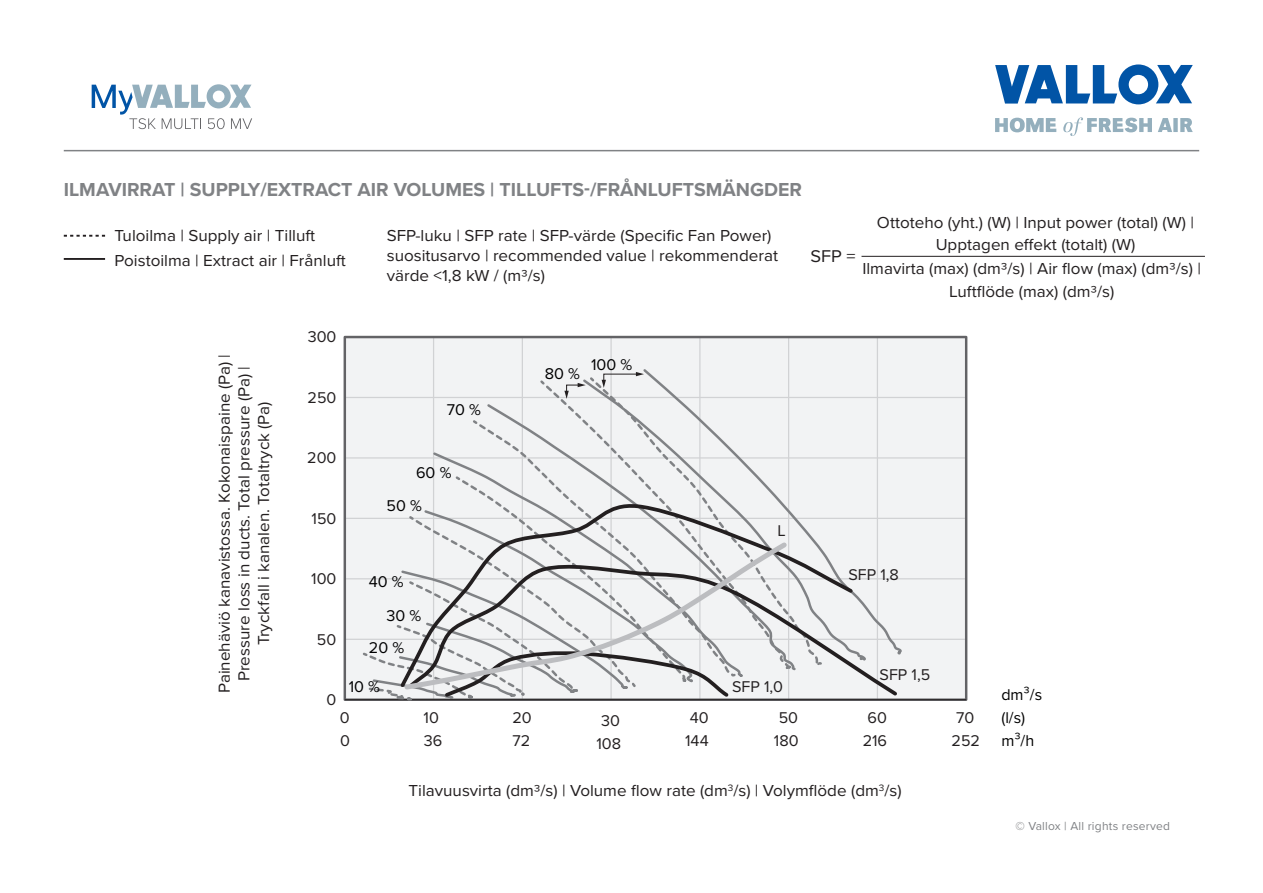
<style>
.page{position:relative;width:1263px;height:893px;background:#fff}
.page>*{position:absolute;margin:0;border:0;box-sizing:border-box;transform-origin:0 0}
.Otsikko_2{font:700 19.5px "Proxima Nova";color:#808285}
.TUOTEOSIO-KÄYRÄSTÖTEKSTIT{font:17.7px "Proxima Nova";color:#231f20}
.TUOTEOSIO-KÄYRÄSTÖTEKSTIT-2{font:16.5px/19.8px "Proxima Nova";color:#231f20;text-align:center}
.t1{font:16.2px "Proxima Nova";color:#231f20}
.t2{font:16.2px/33.9px "Proxima Nova";color:#000001}
.kuvateksti_harmaa{font:12px "Proxima Nova";letter-spacing:.02em;color:#808285}
</style>
<div class="page">
<svg style="left:995px;top:64px;width:198px;height:40px"></svg>
<svg style="left:995px;top:117px;width:198px;height:19px"></svg>
<hr style="left:64px;top:150px;width:1135px;height:1px;background:#808285">
<svg style="left:64px;top:235px;width:41px;height:2px"></svg>
<hr style="left:64px;top:258px;width:41px;height:2px;background:#231f20">
<hr style="left:861px;top:256px;width:344px;height:1px;background:#231f20">
<div style="left:345px;top:337px;width:621px;height:362px;background:#f2f3f4"></div>
<hr style="left:345px;top:639px;width:621px;height:1px;background:#d1d2d4">
<hr style="left:345px;top:578px;width:621px;height:1px;background:#d1d2d4">
<hr style="left:345px;top:518px;width:621px;height:1px;background:#d1d2d4">
<hr style="left:345px;top:457px;width:621px;height:2px;background:#d1d2d4">
<hr style="left:345px;top:397px;width:621px;height:1px;background:#d1d2d4">
<hr style="left:433px;top:337px;width:1px;height:363px;background:#d1d2d4">
<hr style="left:522px;top:337px;width:1px;height:363px;background:#d1d2d4">
<hr style="left:610px;top:337px;width:2px;height:363px;background:#d1d2d4">
<hr style="left:699px;top:337px;width:1px;height:363px;background:#d1d2d4">
<hr style="left:788px;top:337px;width:1px;height:363px;background:#d1d2d4">
<hr style="left:877px;top:337px;width:1px;height:363px;background:#d1d2d4">
<hr style="left:345px;top:699px;width:621px;height:1px;background:#231f20">
<svg style="left:473px;top:420px;width:4px;height:4px"></svg>
<svg style="left:485px;top:404px;width:57px;height:99px"></svg>
<svg style="left:542px;top:385px;width:39px;height:118px"></svg>
<svg style="left:540px;top:380px;width:7px;height:7px"></svg>
<svg style="left:591px;top:379px;width:50px;height:124px"></svg>
<svg style="left:641px;top:367px;width:262px;height:288px"></svg>
<svg style="left:424px;top:503px;width:432px;height:56px"></svg>
<svg style="left:737px;top:559px;width:163px;height:140px"></svg>
<svg style="left:361px;top:514px;width:376px;height:187px"></svg>
<svg style="left:401px;top:538px;width:390px;height:155px"></svg>
<svg style="left:602px;top:372px;width:42px;height:16px"></svg>
<svg style="left:564px;top:377px;width:32px;height:22px"></svg>
<svg style="left:92px;top:84px;width:160px;height:45px"></svg>
<p class="Otsikko_2" style="left:64px;top:175px;width:740px">ILMAVIRRAT | SUPPLY/EXTRACT AIR VOLUMES | TILLUFTS-/FRÅNLUFTSMÄNGDER</p>
<p class="TUOTEOSIO-KÄYRÄSTÖTEKSTIT-2" style="left:114px;top:225px;width:202px">Tuloilma | Supply air | Tilluft</p>
<p class="TUOTEOSIO-KÄYRÄSTÖTEKSTIT-2" style="left:114px;top:250px;width:233px">Poistoilma | Extract air | Frånluft</p>
<p class="TUOTEOSIO-KÄYRÄSTÖTEKSTIT-2" style="left:387px;top:225px;width:386px">SFP-luku | SFP rate | SFP-värde (Specific Fan Power)</p>
<p class="TUOTEOSIO-KÄYRÄSTÖTEKSTIT-2" style="left:387px;top:245px;width:393px;line-height:20.2px;text-align:left">suositusarvo | recommended value | rekommenderat värde &lt;1,8 kW / (m3/s)</p>
<p class="TUOTEOSIO-KÄYRÄSTÖTEKSTIT" style="left:810px;top:243px;width:47px">SFP =</p>
<p class="TUOTEOSIO-KÄYRÄSTÖTEKSTIT-2" style="left:877px;top:210px;width:319px;line-height:22.2px">Ottoteho (yht.) (W) | Input power (total) (W) |<br>Upptagen effekt (totalt) (W)</p>
<p class="TUOTEOSIO-KÄYRÄSTÖTEKSTIT-2" style="left:862px;top:257px;width:340px;line-height:22.6px">Ilmavirta (max) (dm3/s) | Air flow (max) (dm3/s) |<br>Luftflöde (max) (dm3/s)</p>
<p class="TUOTEOSIO-KÄYRÄSTÖTEKSTIT-2" style="left:214px;top:693px;width:341px;rotate:-90deg">Painehäviö kanavistossa. Kokonaispaine (Pa) |<br>Pressure loss in ducts. Total pressure (Pa) |<br>Tryckfall i kanalen. Totaltryck (Pa)</p>
<p class="t1" style="left:308px;top:325px;width:30px">300</p>
<p class="t1" style="left:307px;top:385px;width:30px">250</p>
<p class="t1" style="left:307px;top:446px;width:31px">200</p>
<p class="t1" style="left:311px;top:506px;width:26px">150</p>
<p class="t2" style="left:447px;top:392px;width:36px">70 %</p>
<p class="t2" style="left:387px;top:455px;width:66px;text-indent:30px">60 %<br>50 %</p>
<p class="t1" style="left:311px;top:567px;width:27px">100</p>
<p class="t1" style="left:317px;top:627px;width:21px">50</p>
<p class="t1" style="left:326px;top:688px;width:11px">0</p>
<p class="t2" style="left:387px;top:564px;width:36px;text-indent:-18px">40 %<br>30 %</p>
<p class="t2" style="left:369px;top:630px;width:37px">20 %</p>
<p class="t2" style="left:349px;top:669px;width:33px">10 %</p>
<p class="t2" style="left:545px;top:355px;width:37px">80 %</p>
<p class="t2" style="left:591px;top:347px;width:43px">100 %</p>
<p class="t1" style="left:778px;top:518px;width:10px">L</p>
<p class="t1" style="left:732px;top:675px;width:52px">SFP 1,0</p>
<p class="t1" style="left:848px;top:562px;width:52px">SFP 1,8</p>
<p class="t1" style="left:880px;top:663px;width:52px">SFP 1,5</p>
<p class="t2" style="left:1001px;top:677px;width:42px">dm³/s</p>
<p class="t1" style="left:340px;top:706px;width:11px">0</p>
<p class="t1" style="left:424px;top:706px;width:17px">10</p>
<p class="t1" style="left:512px;top:706px;width:21px">20</p>
<p class="t1" style="left:601px;top:708px;width:20px">30</p>
<p class="t1" style="left:690px;top:706px;width:20px">40</p>
<p class="t1" style="left:779px;top:706px;width:21px">50</p>
<p class="t1" style="left:867px;top:706px;width:21px">60</p>
<p class="t1" style="left:956px;top:706px;width:20px">70</p>
<p class="t2" style="left:1001px;top:700px;width:25px">(l/s)</p>
<p class="t1" style="left:340px;top:729px;width:11px">0</p>
<p class="t1" style="left:424px;top:729px;width:20px">36</p>
<p class="t1" style="left:512px;top:729px;width:19px">72</p>
<p class="t1" style="left:596px;top:731px;width:26px">108</p>
<p class="t1" style="left:685px;top:729px;width:25px">144</p>
<p class="t1" style="left:774px;top:729px;width:26px">180</p>
<p class="t1" style="left:863px;top:729px;width:26px">216</p>
<p class="t1" style="left:951px;top:729px;width:30px">252</p>
<p class="t2" style="left:1001px;top:723px;width:34px">m³/h</p>
<p class="TUOTEOSIO-KÄYRÄSTÖTEKSTIT-2" style="left:408px;top:780px;width:495px">Tilavuusvirta (dm3/s) | Volume flow rate (dm<sup>3</sup>/s) | Volymflöde (dm<sup>3</sup>/s)</p>
<p class="kuvateksti_harmaa" style="left:1015px;top:817px;width:156px">© Vallox | All rights reserved</p>
</div>
